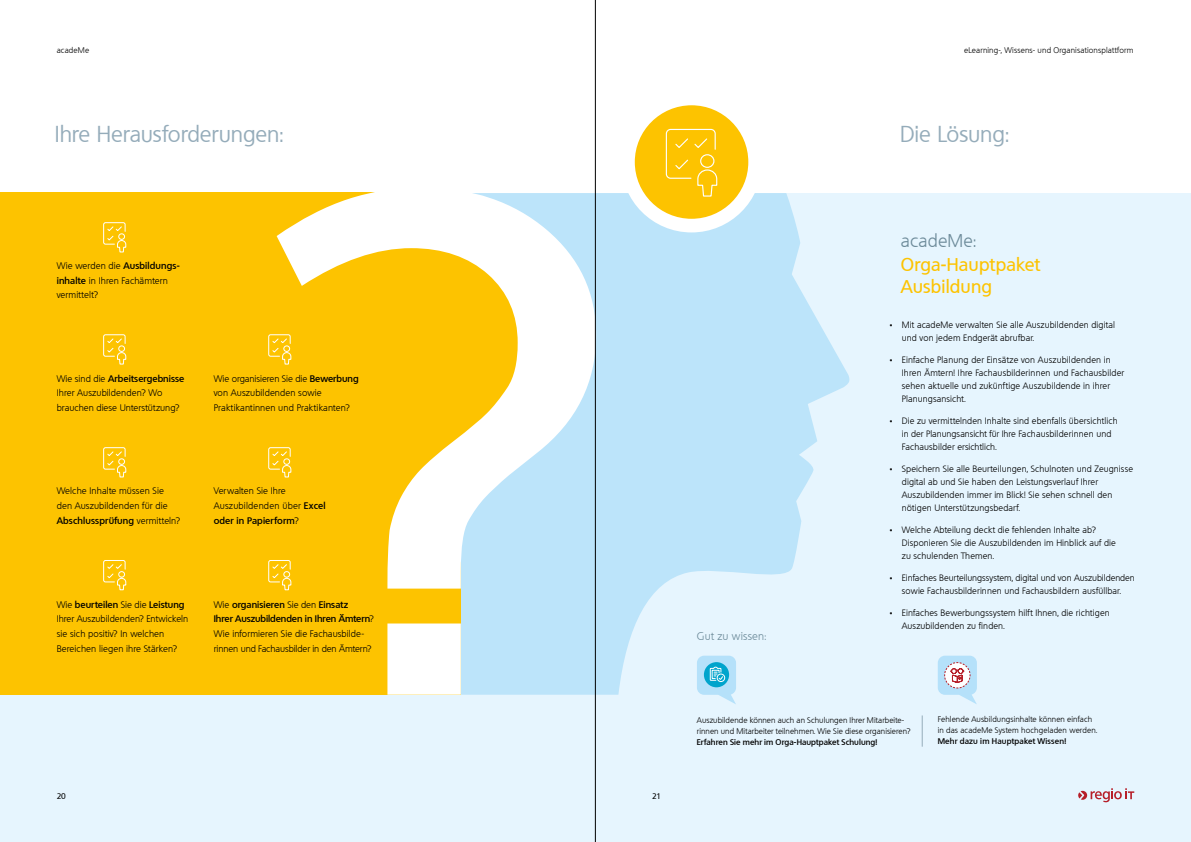
<style>
.page{position:relative;width:1191px;height:842px;background:#fff}
.page>*{position:absolute;margin:0;border:0;box-sizing:border-box;transform-origin:0 0}
.t1{font:22px "Quebec";letter-spacing:-.005em;color:#95acba}
.t2{font:500 18px/22px "Quebec";letter-spacing:.01em;color:#fdc300}
.t3{font:300 18px "Quebec";letter-spacing:.005em;color:#6c8a99}
.t4{font:300 11px "Quebec";letter-spacing:.01em;color:#6c8a99}
.t5{font:300 9.3px/14.8px "Quebec";letter-spacing:.005em;color:#000}
.t6{font:300 9px/13px "Quebec";letter-spacing:.01em;color:#000}
.t7{font:300 8px/11px "Quebec";letter-spacing:.01em;color:#000}
.t8{font:600 8px "Quebec";letter-spacing:.01em;color:#000}
.t9{font:500 8px "Quebec";color:#000}
.s1{font-weight:600}
.s2{font-family:"Nanum Pen";font-weight:400}
</style>
<div class="page">
<div style="left:0;top:193px;width:1191px;height:649px;background:#e6f5fe"></div>
<svg style="left:596px;top:193px;width:253px;height:502px;fill:#bce4fa"></svg>
<div style="left:0;top:192px;width:461px;height:503px;background:#fdc300"></div>
<div style="left:621px;top:92px;width:141px;height:140px;background:#fff;border-radius:50%"></div>
<div style="left:635px;top:105px;width:113px;height:114px;background:#fdc300;border-radius:50%"></div>
<svg style="left:1078px;top:788px;width:56px;height:14px"></svg>
<svg style="left:697px;top:656px;width:39px;height:48px"></svg>
<svg style="left:937px;top:656px;width:40px;height:48px"></svg>
<hr style="left:922px;top:715px;width:1px;height:32px;background:#95acba">
<svg style="left:665px;top:128px;width:53px;height:69px"></svg>
<svg style="left:103px;top:222px;width:24px;height:31px"></svg>
<svg style="left:103px;top:334px;width:24px;height:31px"></svg>
<svg style="left:268px;top:334px;width:9px;height:23px"></svg>
<svg style="left:103px;top:447px;width:24px;height:31px"></svg>
<svg style="left:268px;top:447px;width:9px;height:23px"></svg>
<svg style="left:103px;top:560px;width:24px;height:31px"></svg>
<svg style="left:268px;top:560px;width:9px;height:23px"></svg>
<svg style="left:277px;top:188px;width:318px;height:507px"></svg>
<hr style="left:595px;top:0;width:1px;height:842px;background:#000">
<p class="t7" style="left:57px;top:45px;width:34px">acadeMe</p>
<p class="t7" style="left:964px;top:45px;width:171px">eLearning-, Wissens- und Organisationsplattform</p>
<h1 class="t1" style="left:55px;top:120px;width:230px">Ihre Herausforderungen:</h1>
<h1 class="t1" style="left:900px;top:120px;width:111px">Die Lösung:</h1>
<p class="t5" style="left:57px;top:258px;width:124px">Wie werden die <span class="s1">Ausbildungs&shy;inhalte</span> in Ihren Fachämtern vermittelt?</p>
<p class="t5" style="left:57px;top:371px;width:129px">Wie sind die <span class="s1">Arbeitsergebnisse<br></span>Ihrer Auszubildenden? Wo brauchen diese Unterstützung?</p>
<p class="t5" style="left:214px;top:371px;width:146px">Wie organisieren Sie die <span class="s1">Bewerbung </span>von Auszubildenden sowie<br>Praktikantinnen und Praktikanten?</p>
<p class="t5" style="left:57px;top:484px;width:125px">Welche Inhalte müssen Sie den Auszubildenden für die<br><span class="s1">Abschlussprüfung</span> vermitteln?</p>
<p class="t5" style="left:214px;top:483px;width:113px">Verwalten Sie Ihre<br>Auszubildenden über <span class="s1">Excel oder in Papierform</span>?</p>
<p class="t5" style="left:57px;top:597px;width:133px">Wie <span class="s1">beurteilen</span> Sie die <span class="s1">Leistung<br></span>Ihrer Auszubildenden? Entwickeln sie sich positiv? In welchen<br>Bereichen liegen ihre Stärken?</p>
<p class="t5" style="left:214px;top:597px;width:162px">Wie <span class="s1">organisieren</span> Sie den <span class="s1">Einsatz<br>Ihrer Auszubildenden in Ihren Ämtern</span>?<br>Wie informieren Sie die Fachausbilde&shy;rinnen und Fachausbilder in den Ämtern?</p>
<p class="t9" style="left:57px;top:791px;width:11px">20</p>
<p class="t9" style="left:652px;top:791px;width:11px">21</p>
<h2 class="t3" style="left:901px;top:229px;width:77px">acadeMe:</h2>
<h2 class="t2" style="left:901px;top:253px;width:141px">Orga-Hauptpaket<br>Ausbildung</h2>
<p class="t4" style="left:697px;top:629px;width:71px">Gut zu wissen:</p>
<p class="t6" style="left:902px;top:318px;width:215px;text-indent:-15px"><span class="s2">•</span> Mit acadeMe verwalten Sie alle Auszubildenden digital und von jedem Endgerät abrufbar.</p>
<p class="t6" style="left:902px;top:353px;width:224px;text-indent:-15px"><span class="s2">•</span> Einfache Planung der Einsätze von Auszubildenden in Ihren Ämtern! Ihre Fachausbilderinnen und Fachausbilder sehen aktuelle und zukünftige Auszubildende in ihrer Planungsansicht.</p>
<p class="t6" style="left:902px;top:414px;width:217px;text-indent:-15px"><span class="s2">•</span> Die zu vermittelnden Inhalte sind ebenfalls übersichtlich in der Planungsansicht für Ihre Fachausbilderinnen und<br>Fachausbilder ersichtlich.</p>
<p class="t6" style="left:902px;top:462px;width:233px;text-indent:-15px"><span class="s2">•</span> Speichern Sie alle Beurteilungen, Schulnoten und Zeugnisse digital ab und Sie haben den Leistungsverlauf Ihrer Auszubildenden immer im Blick! Sie sehen schnell den nötigen Unterstützungsbedarf.</p>
<p class="t6" style="left:902px;top:523px;width:215px;text-indent:-15px"><span class="s2">•</span> Welche Abteilung deckt die fehlenden Inhalte ab?<br>Disponieren Sie die Auszubildenden im Hinblick auf die zu schulenden Themen.</p>
<p class="t6" style="left:887px;top:571px;width:249px;text-align:center"><span class="s2">•</span> Einfaches Beurteilungssystem, digital und von Auszubildenden sowie Fachausbilderinnen und Fachausbildern ausfüllbar.</p>
<p class="t6" style="left:902px;top:606px;width:209px;text-indent:-15px"><span class="s2">•</span> Einfaches Bewerbungssystem hilft Ihnen, die richtigen<br>Auszubildenden zu finden.</p>
<p class="t7" style="left:697px;top:714px;width:215px">Auszubildende können auch an Schulungen Ihrer Mitarbeite&shy;rinnen und Mitarbeiter teilnehmen. Wie Sie diese organisieren?</p>
<p class="t8" style="left:697px;top:736px;width:182px">Erfahren Sie mehr im Orga-Hauptpaket Schulung!</p>
<p class="t7" style="left:937px;top:714px;width:161px">Fehlende Ausbildungsinhalte können einfach in das acadeMe System hochgeladen werden.</p>
<p class="t8" style="left:937px;top:736px;width:130px">Mehr dazu im Hauptpaket Wissen!</p>
</div>
